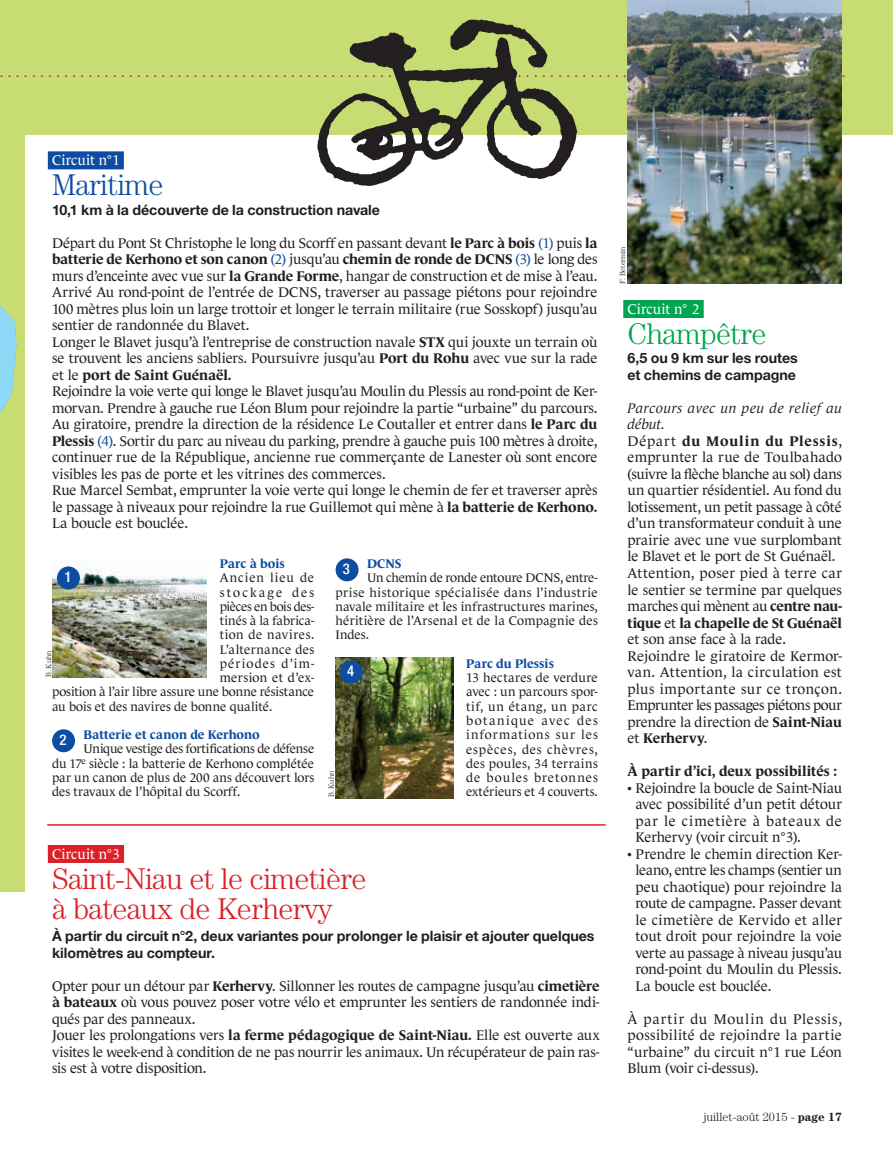
<style>
.page{position:relative;width:893px;height:1149px;background:#fff}
.page>*{position:absolute;margin:0;border:0;box-sizing:border-box;transform-origin:0 0}
.t1{font:300 30px/30px "Century";letter-spacing:-.02em;color:#da2128}
.t2{font:300 30px "Century";letter-spacing:-.02em;color:#00a54f}
.t3{font:300 30px "Century";letter-spacing:-.02em;color:#0d4da1}
.t4{font:500 condensed 14.85px "Helvetica Neue LT Std";color:#fff}
.t5{font:14.25px/16.5px "Le Monde Journal";letter-spacing:-.01em;color:#231f20}
.t6{font:700 14.25px/16.5px "Helvetica Neue LT Std";letter-spacing:-.005em;color:#231f20}
.t7{font:14.25px "Le Monde Journal";color:#fff}
.t8{font:700 14.25px "Le Monde Journal";letter-spacing:.005em;color:#231f20}
.t9{font:12.75px/14.2px "Le Monde Journal";letter-spacing:.005em;color:#231f20;text-align:justify}
.t10{font:12.75px "Le Monde Journal";letter-spacing:-.02em;color:#231f20}
.t11{font:700 12.75px "Le Monde Journal";letter-spacing:.005em;color:#0d4da1}
.t12{font:12.75px "Le Monde Journal";letter-spacing:.04em;color:#231f20}
.t13{font:12.75px "Le Monde Journal";letter-spacing:-.03em;color:#231f20}
.t14{font:12.75px "Le Monde Journal";letter-spacing:.035em;color:#231f20}
.t15{font:12.75px "Le Monde Journal";letter-spacing:.03em;color:#231f20}
.t16{font:12.75px "Le Monde Journal";letter-spacing:.09em;color:#231f20}
.t17{font:12.75px "Le Monde Journal";letter-spacing:.07em;color:#231f20}
.t18{font:12.75px "Le Monde Journal";letter-spacing:.16em;color:#231f20}
.t19{font:300 12px "Century";color:#231f20}
.t20{font:300 7.5px "Century";letter-spacing:-.01em;color:#231f20}
.s1{font-weight:700}
.s2{color:#0d4da1}
.s3{font-family:"Helvetica Neue LT Std";font-weight:500;font-stretch:condensed;font-size:14.85px;color:#fff}
.s4{font-style:italic}
</style>
<div class="page">
<div style="left:0;top:0;width:893px;height:891px;background:#c7dc72"></div>
<svg style="left:0;top:305px;width:16px;height:108px"></svg>
<div style="left:25px;top:135px;width:868px;height:823px;background:#fff"></div>
<div style="left:52px;top:729px;width:23px;height:23px;background:#0d4da1;border-radius:50%"></div>
<div style="left:336px;top:558px;width:23px;height:23px;background:#0d4da1;border-radius:50%"></div>
<div style="left:48px;top:151px;width:76px;height:18px;background:#0d4da1"></div>
<img style="left:52px;top:562px;width:155px;height:114px">
<img style="left:336px;top:657px;width:117px;height:141px">
<div style="left:48px;top:844px;width:76px;height:18px;background:#da2128"></div>
<div style="left:623px;top:300px;width:81px;height:18px;background:#00a54f"></div>
<div style="left:57px;top:566px;width:23px;height:23px;background:#0d4da1;border-radius:50%"></div>
<div style="left:340px;top:660px;width:23px;height:23px;background:#0d4da1;border-radius:50%"></div>
<hr style="left:47px;top:823px;width:559px;height:2px;background:#da2128">
<img style="left:317px;top:19px;width:261px;height:167px">
<img style="left:627px;top:0;width:215px;height:283px">
<p class="t7" style="left:52px;top:152px;width:69px">Circuit n°1</p>
<h1 class="t3" style="left:52px;top:167px;width:113px">Maritime</h1>
<p class="t6" style="left:52px;top:201px;width:330px">10,1 km à la découverte de la construction navale</p>
<p class="t5" style="left:52px;top:234px;width:547px">Départ du Pont St Christophe le long du Scorff en passant devant <span class="s1">le Parc à bois</span> <span class="s2">(1)</span> puis <span class="s1">la batterie de Kerhono et son canon</span> <span class="s2">(2)</span> jusqu’au <span class="s1">chemin de ronde de DCNS</span> <span class="s2">(3)</span> le long des murs d’enceinte avec vue sur <span class="s1">la Grande Forme</span>, hangar de construction et de mise à l’eau.<br>Arrivé Au rond-point de l’entrée de DCNS, traverser au passage piétons pour rejoindre 100 mètres plus loin un large trottoir et longer le terrain militaire (rue Sosskopf) jusqu’au sentier de randonnée du Blavet.<br>Longer le Blavet jusqu’à l’entreprise de construction navale <span class="s1">STX</span> qui jouxte un terrain où se trouvent les anciens sabliers. Poursuivre jusqu’au <span class="s1">Port du Rohu</span> avec vue sur la rade et le <span class="s1">port de Saint Guénaël.<br></span>Rejoindre la voie verte qui longe le Blavet jusqu’au Moulin du Plessis au rond-point de Ker&shy;morvan. Prendre à gauche rue Léon Blum pour rejoindre la partie “urbaine” du parcours.<br>Au giratoire, prendre la direction de la résidence Le Coutaller et entrer dans <span class="s1">le Parc du Plessis</span> <span class="s2">(4)</span>. Sortir du parc au niveau du parking, prendre à gauche puis 100 mètres à droite, continuer rue de la République, ancienne rue commerçante de Lanester où sont encore visibles les pas de porte et les vitrines des commerces.<br>Rue Marcel Sembat, emprunter la voie verte qui longe le chemin de fer et traverser après le passage à niveaux pour rejoindre la rue Guillemot qui mène à <span class="s1">la batterie de Kerhono.<br></span>La boucle est bouclée.</p>
<p class="t11" style="left:220px;top:556px;width:67px">Parc à bois</p>
<p class="t17" style="left:220px;top:570px;width:96px">Ancien lieu de</p>
<p class="t18" style="left:220px;top:585px;width:96px">stockage des</p>
<p class="t13" style="left:220px;top:599px;width:96px">pièces en bois des-</p>
<p class="t9" style="left:220px;top:613px;width:96px">tinés à la fabrica-</p>
<p class="t14" style="left:220px;top:627px;width:96px">tion de navires.</p>
<p class="t9" style="left:220px;top:642px;width:96px">L’alternance des</p>
<p class="t16" style="left:220px;top:656px;width:96px">périodes d’im-</p>
<p class="t15" style="left:220px;top:670px;width:96px">mersion et d’ex-</p>
<p class="t9" style="left:52px;top:684px;width:264px">position à l’air libre assure une bonne résistance</p>
<p class="t9" style="left:52px;top:699px;width:222px">au bois et des navires de bonne qualité.</p>
<p class="t11" style="left:59px;top:727px;width:202px"><span class="s3">2</span> Batterie et canon de Kerhono</p>
<p class="t10" style="left:84px;top:741px;width:232px">Unique vestige des fortifications de défense</p>
<p class="t9" style="left:52px;top:756px;width:264px">du 17<sup>e</sup> siècle : la batterie de Kerhono complétée</p>
<p class="t9" style="left:52px;top:770px;width:264px">par un canon de plus de 200 ans découvert lors</p>
<p class="t9" style="left:52px;top:784px;width:190px">des travaux de l’hôpital du Scorff.</p>
<p class="t4" style="left:64px;top:568px;width:9px">1</p>
<p class="t20" style="left:44px;top:676px;width:27px;rotate:-90deg">B. Kuhn</p>
<p class="t11" style="left:343px;top:556px;width:60px"><span class="s3">3</span> DCNS</p>
<p class="t10" style="left:367px;top:570px;width:232px">Un chemin de ronde entoure DCNS, entre-</p>
<p class="t12" style="left:336px;top:585px;width:264px">prise historique spécialisée dans l’industrie</p>
<p class="t9" style="left:336px;top:599px;width:264px">navale militaire et les infrastructures marines,</p>
<p class="t9" style="left:336px;top:613px;width:264px">héritière de l’Arsenal et de la Compagnie des</p>
<p class="t9" style="left:336px;top:627px;width:35px">Indes.</p>
<p class="t11" style="left:466px;top:656px;width:89px">Parc du Plessis</p>
<p class="t9" style="left:466px;top:670px;width:133px">13 hectares de verdure avec : un parcours spor&shy;tif, un étang, un parc botanique avec des informations sur les espèces, des chèvres, des poules, 34 terrains de boules bretonnes extérieurs et 4 couverts.</p>
<p class="t4" style="left:347px;top:662px;width:9px">4</p>
<p class="t20" style="left:327px;top:796px;width:27px;rotate:-90deg">B. Kuhn</p>
<p class="t7" style="left:52px;top:845px;width:69px">Circuit n°3</p>
<h1 class="t1" style="left:52px;top:862px;width:316px">Saint-Niau et le cimetière à bateaux de Kerhervy</h1>
<p class="t6" style="left:52px;top:927px;width:544px">À partir du circuit n°2, deux variantes pour prolonger le plaisir et ajouter quelques kilomètres au compteur.</p>
<p class="t5" style="left:52px;top:977px;width:549px">Opter pour un détour par <span class="s1">Kerhervy</span>. Sillonner les routes de campagne jusqu’au <span class="s1">cimetière à bateaux</span> où vous pouvez poser votre vélo et emprunter les sentiers de randonnée indi&shy;qués par des panneaux.<br>Jouer les prolongations vers <span class="s1">la ferme pédagogique de Saint-Niau.</span> Elle est ouverte aux visites le week-end à condition de ne pas nourrir les animaux. Un récupérateur de pain ras&shy;sis est à votre disposition.</p>
<p class="t20" style="left:618px;top:283px;width:39px;rotate:-90deg">F. Betermin</p>
<p class="t7" style="left:627px;top:301px;width:73px">Circuit n° 2</p>
<h1 class="t2" style="left:627px;top:316px;width:141px">Champêtre</h1>
<p class="t6" style="left:627px;top:349px;width:172px">6,5 ou 9 km sur les routes et chemins de campagne</p>
<p class="t5" style="left:627px;top:399px;width:216px"><span class="s4">Parcours avec un peu de relief au début.<br></span>Départ <span class="s1">du Moulin du Plessis</span>, emprunter la rue de Toulbahado (suivre la flèche blanche au sol) dans un quartier résidentiel. Au fond du lotissement, un petit passage à côté d’un transformateur conduit à une prairie avec une vue surplombant le Blavet et le port de St Guénaël.<br>Attention, poser pied à terre car le sentier se termine par quelques marches qui mènent au <span class="s1">centre nau&shy;tique</span> et <span class="s1">la chapelle de St Guénaël </span>et son anse face à la rade.<br>Rejoindre le giratoire de Kermor&shy;van. Attention, la circulation est plus importante sur ce tronçon.<br>Emprunter les passages piétons pour prendre la direction de <span class="s1">Saint-Niau </span>et <span class="s1">Kerhervy</span>.</p>
<p class="t8" style="left:627px;top:763px;width:211px">À partir d’ici, deux possibilités :</p>
<p class="t5" style="left:635px;top:779px;width:208px;text-align:justify;text-indent:-8px">• Rejoindre la boucle de Saint-Niau avec possibilité d’un petit détour par le cimetière à bateaux de Kerhervy (voir circuit n°3).</p>
<p class="t5" style="left:635px;top:845px;width:208px;text-align:justify;text-indent:-8px">• Prendre le chemin direction Ker&shy;leano, entre les champs (sentier un peu chaotique) pour rejoindre la route de campagne. Passer devant le cimetière de Kervido et aller tout droit pour rejoindre la voie verte au passage à niveau jusqu’au rond-point du Moulin du Plessis.<br>La boucle est bouclée.</p>
<p class="t5" style="left:627px;top:1010px;width:216px;text-align:justify">À partir du Moulin du Plessis, possibilité de rejoindre la partie “urbaine” du circuit n°1 rue Léon Blum (voir ci-dessus).</p>
<p class="t19" style="left:703px;top:1109px;width:140px">juillet-août 2015 - <span class="s1">page 17</span></p>
</div>
